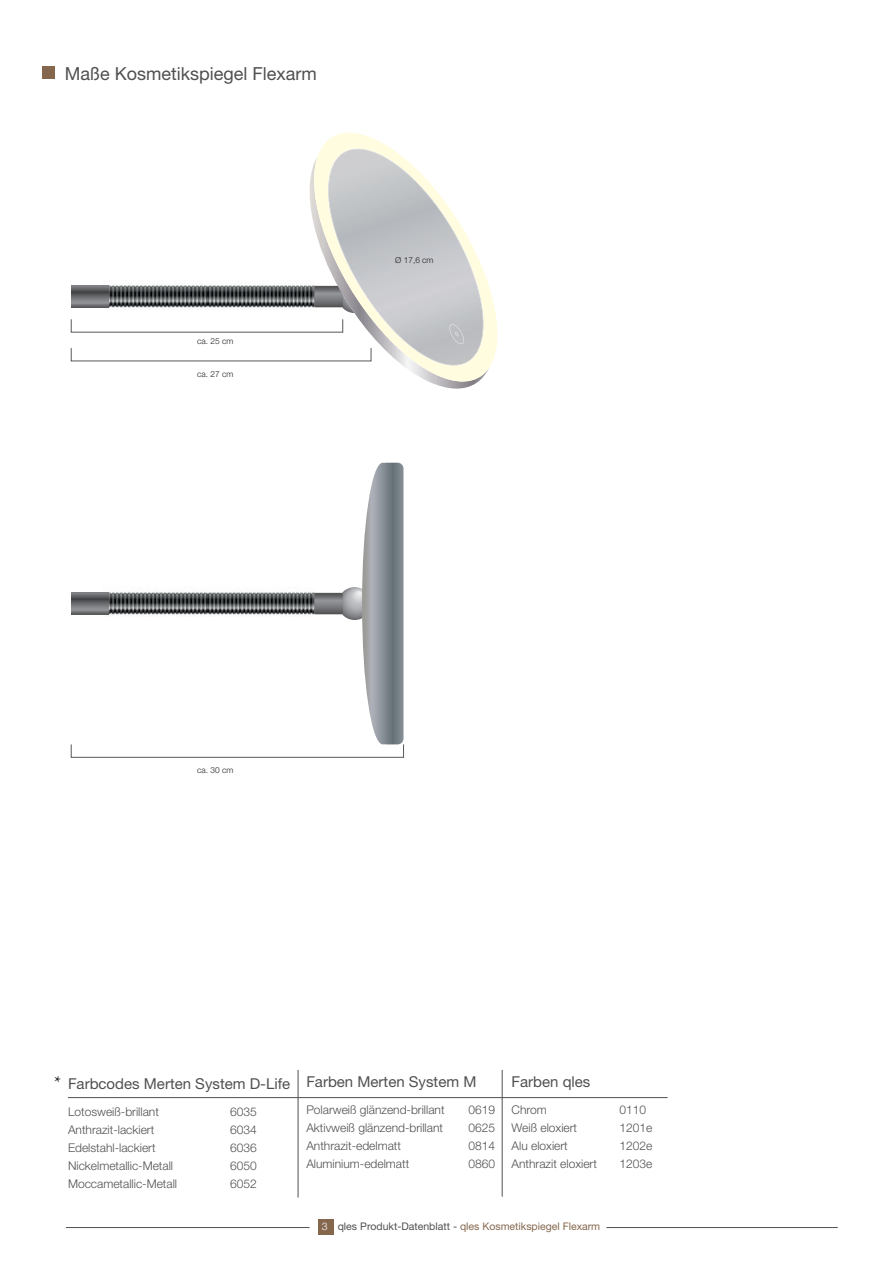
<style>
.page{position:relative;width:893px;height:1263px;background:#fff}
.page>*{position:absolute;margin:0;border:0;box-sizing:border-box;transform-origin:0 0}
.t1{font:18px "Helvetica Neue LT Pro";color:#505052}
.t2{font:18px "Minion Pro";color:#231f20}
.t3{font:15px "Helvetica Neue LT Pro";color:#505052}
.t4{font:300 12px "Helvetica Neue LT Pro";color:#505052}
.t5{font:10.5px "Helvetica Neue LT Pro";color:#85674e}
.t6{font:300 10.5px "Helvetica Neue LT Pro";color:#fff}
.t7{font:700 10.35px "Helvetica";color:#3e3e3f}
.t8{font:300 8.25px "Helvetica Neue LT Pro";color:#231f20}
.s1{color:#505052}
</style>
<div class="page">
<hr style="left:66px;top:1227px;width:244px;height:1px;background:#505052">
<hr style="left:606px;top:1227px;width:232px;height:1px;background:#505052">
<div style="left:318px;top:1219px;width:15px;height:15px;background:#85674e"></div>
<div style="left:42px;top:66px;width:13px;height:13px;background:#85674e"></div>
<img style="left:104px;top:285px;width:52px;height:23px">
<img style="left:156px;top:285px;width:104px;height:23px">
<img style="left:260px;top:285px;width:43px;height:23px">
<svg style="left:71px;top:286px;width:37px;height:21px"></svg>
<svg style="left:303px;top:132px;width:195px;height:230px"></svg>
<svg style="left:307px;top:135px;width:186px;height:254px"></svg>
<svg style="left:338px;top:587px;width:33px;height:33px"></svg>
<img style="left:104px;top:592px;width:52px;height:23px">
<img style="left:156px;top:592px;width:104px;height:23px">
<img style="left:260px;top:592px;width:55px;height:23px">
<svg style="left:315px;top:593px;width:28px;height:21px"></svg>
<svg style="left:71px;top:593px;width:37px;height:21px"></svg>
<svg style="left:362px;top:463px;width:42px;height:281px;background:#959ca2"></svg>
<hr style="left:68px;top:1097px;width:600px;height:1px;background:#505052">
<hr style="left:298px;top:1070px;width:1px;height:127px;background:#505052">
<hr style="left:502px;top:1070px;width:1px;height:127px;background:#505052">
<h1 class="t1" style="left:65px;top:63px;width:254px">Maße Kosmetikspiegel Flexarm</h1>
<p class="t7" style="left:76px;top:63px;width:108px">qles Kosmetikspiegel</p>
<p class="t8" style="left:197px;top:336px;width:38px">ca. 25 cm</p>
<p class="t8" style="left:197px;top:369px;width:38px">ca. 27 cm</p>
<p class="t8" style="left:395px;top:255px;width:40px">Ø 17,6 cm</p>
<p class="t8" style="left:197px;top:765px;width:38px">ca. 30 cm</p>
<h1 class="t2" style="left:54px;top:1070px;width:9px">*</h1>
<p class="t3" style="left:68px;top:1075px;width:224px">Farbcodes Merten System D-Life</p>
<p class="t4" style="left:68px;top:1104px;width:92px">Lotosweiß-brillant</p>
<p class="t4" style="left:230px;top:1104px;width:28px">6035</p>
<p class="t4" style="left:68px;top:1122px;width:88px">Anthrazit-lackiert</p>
<p class="t4" style="left:230px;top:1122px;width:28px">6034</p>
<p class="t4" style="left:68px;top:1140px;width:89px">Edelstahl-lackiert</p>
<p class="t4" style="left:230px;top:1140px;width:28px">6036</p>
<p class="t4" style="left:68px;top:1158px;width:107px">Nickelmetallic-Metall</p>
<p class="t4" style="left:230px;top:1158px;width:28px">6050</p>
<p class="t4" style="left:68px;top:1176px;width:111px">Moccametallic-Metall</p>
<p class="t4" style="left:230px;top:1176px;width:28px">6052</p>
<p class="t3" style="left:306px;top:1073px;width:172px">Farben Merten System M</p>
<p class="t4" style="left:306px;top:1102px;width:140px">Polarweiß glänzend-brillant</p>
<p class="t4" style="left:468px;top:1102px;width:28px">0619</p>
<p class="t4" style="left:306px;top:1120px;width:138px">Aktivweiß glänzend-brillant</p>
<p class="t4" style="left:468px;top:1120px;width:28px">0625</p>
<p class="t4" style="left:306px;top:1138px;width:96px">Anthrazit-edelmatt</p>
<p class="t4" style="left:468px;top:1138px;width:28px">0814</p>
<p class="t4" style="left:306px;top:1156px;width:104px">Aluminium-edelmatt</p>
<p class="t4" style="left:468px;top:1156px;width:28px">0860</p>
<p class="t3" style="left:512px;top:1073px;width:80px">Farben qles</p>
<p class="t4" style="left:512px;top:1102px;width:37px">Chrom</p>
<p class="t4" style="left:620px;top:1102px;width:28px">0110</p>
<p class="t4" style="left:512px;top:1120px;width:67px">Weiß eloxiert</p>
<p class="t4" style="left:620px;top:1120px;width:34px">1201e</p>
<p class="t4" style="left:512px;top:1138px;width:58px">Alu eloxiert</p>
<p class="t4" style="left:620px;top:1138px;width:34px">1202e</p>
<p class="t4" style="left:512px;top:1156px;width:87px">Anthrazit eloxiert</p>
<p class="t4" style="left:620px;top:1156px;width:34px">1203e</p>
<p class="t6" style="left:322px;top:1219px;width:7px">3</p>
<p class="t5" style="left:338px;top:1220px;width:264px"><span class="s1">qles Produkt-Datenblatt -</span> qles Kosmetikspiegel Flexarm</p>
</div>
